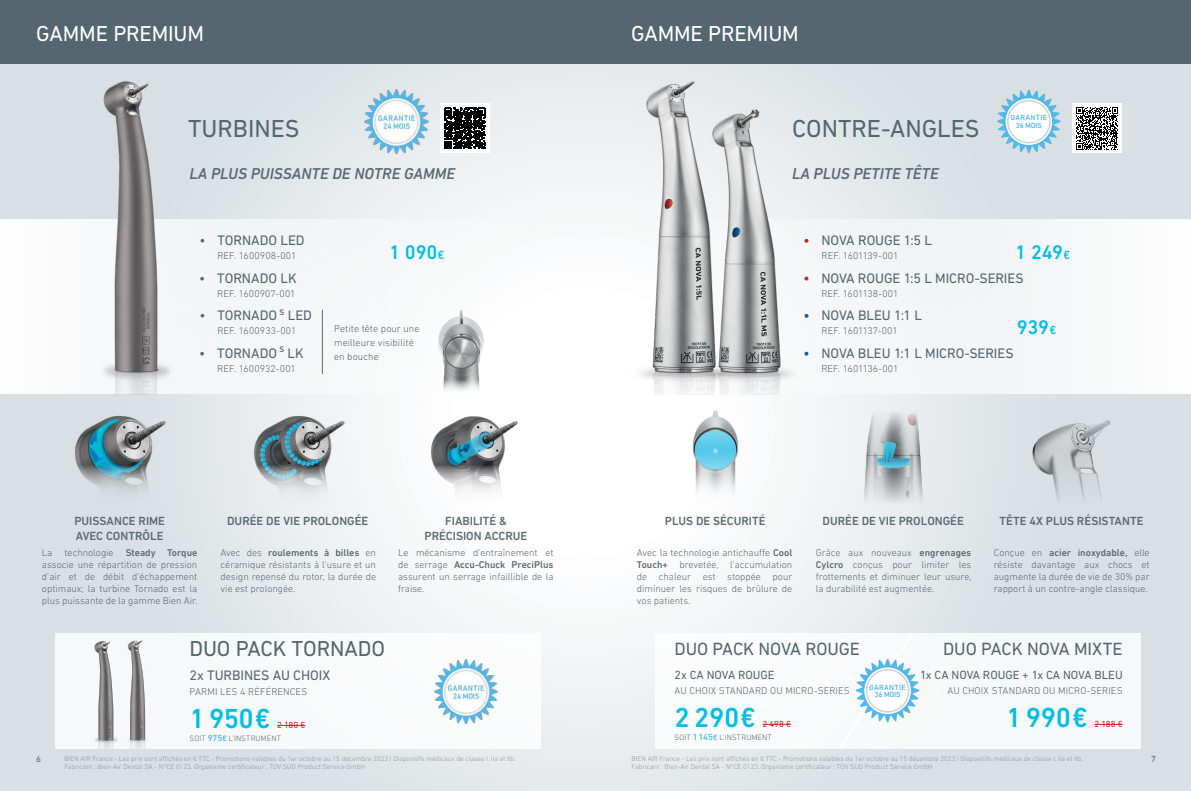
<style>
.page{position:relative;width:1191px;height:791px;background:#fff}
.page>*{position:absolute;margin:0;border:0;box-sizing:border-box;transform-origin:0 0}
.t1{font:500 28px "DIN Next LT Pro";letter-spacing:-.015em;color:#00bee3}
.t2{font:25px "DIN Next LT Pro";color:#546670}
.t3{font:22px "DIN Next LT Pro";letter-spacing:-.01em;color:#fff}
.t4{font:22px "DIN Next LT Pro";letter-spacing:-.005em;color:#546670}
.t5{font:500 20px "DIN Next LT Pro";letter-spacing:-.015em;color:#00bee3}
.t6{font:18px "DIN Next LT Pro";letter-spacing:-.005em;color:#546670}
.t7{font:italic 500 16px "DIN Next LT Pro";color:#5b6970}
.t8{font:14px "DIN Next LT Pro";letter-spacing:-.005em;color:#546670}
.t9{font:500 12px/14.4px "DIN Next LT Pro";color:#5b6970}
.t10{font:12px "DIN Next LT Pro";letter-spacing:-.005em;color:#546670}
.t11{font:300 10px/12px "DIN Next LT Pro";color:#5b6970;text-align:justify}
.t12{font:300 10px/14px "DIN Next LT Pro";letter-spacing:.01em;color:#546670}
.t13{font:300 10px "DIN Next LT Pro";letter-spacing:-.01em;color:#546670}
.t14{font:9px "DIN Next LT Pro";letter-spacing:-.01em;color:#d2232a}
.t15{font:9px "DIN Next LT Pro";color:#546670}
.t16{font:300 8px "DIN Next LT Pro";letter-spacing:.015em;color:#5b6970}
.t17{font:500 7.6px/7.9px "DIN Next LT Pro";letter-spacing:.04em;color:#53b7e8;text-align:center}
.t18{font:300 7px/8.4px "DIN Next LT Pro";color:#8f999d}
.s1{font-size:12px}
.s2{font-weight:500}
.s3{font-weight:500;font-size:9px;color:#54bae3}
.s4{font-weight:500;color:#54bae3}
</style>
<div class="page">
<img style="left:0;top:63px;width:1191px;height:728px">
<div style="left:0;top:0;width:1191px;height:63px;background:#54666f"></div>
<div style="left:0;top:220px;width:595px;height:174px;background:#f7f9f9"></div>
<div style="left:595px;top:220px;width:596px;height:174px;background:#f5f6f7"></div>
<img style="left:64px;top:63px;width:112px;height:328px">
<img style="left:625px;top:63px;width:118px;height:327px">
<img style="left:689px;top:83px;width:118px;height:311px">
<div style="left:656px;top:633px;width:485px;height:115px;background:#f8f9f9"></div>
<svg style="left:762px;top:724px;width:29px;height:1px"></svg>
<svg style="left:1094px;top:724px;width:28px;height:1px"></svg>
<svg style="left:837px;top:631px;width:82px;height:120px"></svg>
<img style="left:364px;top:89px;width:64px;height:64px">
<div style="left:440px;top:103px;width:49px;height:50px;background:#fff"></div>
<svg style="left:444px;top:108px;width:41px;height:41px;background:#262626"></svg>
<svg style="left:997px;top:89px;width:63px;height:64px"></svg>
<div style="left:1072px;top:103px;width:50px;height:50px;background:#fff"></div>
<svg style="left:1076px;top:107px;width:42px;height:43px"></svg>
<div style="left:55px;top:633px;width:485px;height:116px;background:#fff"></div>
<svg style="left:277px;top:725px;width:28px;height:1px"></svg>
<img style="left:93px;top:640px;width:56px;height:109px">
<img style="left:434px;top:659px;width:64px;height:64px">
<svg style="left:804px;top:239px;width:4px;height:4px"></svg>
<svg style="left:804px;top:277px;width:4px;height:3px"></svg>
<svg style="left:804px;top:314px;width:4px;height:4px"></svg>
<svg style="left:804px;top:352px;width:4px;height:3px"></svg>
<hr style="left:322px;top:310px;width:1px;height:64px;background:#5b6970">
<img style="left:438px;top:310px;width:46px;height:80px">
<img style="left:44px;top:391px;width:140px;height:139px">
<img style="left:220px;top:394px;width:144px;height:136px">
<img style="left:395px;top:394px;width:137px;height:136px">
<img style="left:851px;top:410px;width:83px;height:94px">
<img style="left:1031px;top:419px;width:80px;height:85px">
<img style="left:691px;top:407px;width:48px;height:97px">
<h3 class="t3" style="left:36px;top:21px;width:169px">GAMME PREMIUM</h3>
<h3 class="t3" style="left:631px;top:21px;width:169px">GAMME PREMIUM</h3>
<h3 class="t3" style="left:631px;top:21px;width:99px">PRODUITS</h3>
<h2 class="t2" style="left:188px;top:114px;width:113px">TURBINES</h2>
<h2 class="t2" style="left:792px;top:114px;width:189px">CONTRE-ANGLES</h2>
<h3 class="t7" style="left:189px;top:164px;width:267px">LA PLUS PUISSANTE DE NOTRE GAMME</h3>
<h3 class="t7" style="left:792px;top:164px;width:148px">LA PLUS PETITE TÊTE</h3>
<p class="t17" style="left:1010px;top:114px;width:38px">GARANTIE<br>36 MOIS</p>
<h3 class="t8" style="left:199px;top:232px;width:107px">• TORNADO LED</h3>
<p class="t12" style="left:217px;top:249px;width:81px">REF. 1600908-001</p>
<h3 class="t5" style="left:389px;top:241px;width:57px">1 090<span class="s1">€</span></h3>
<h3 class="t8" style="left:199px;top:270px;width:99px">• TORNADO LK</h3>
<p class="t12" style="left:217px;top:286px;width:80px">REF. 1600907-001</p>
<h3 class="t8" style="left:199px;top:307px;width:114px">• TORNADO <sup>S</sup> LED</h3>
<p class="t12" style="left:217px;top:324px;width:80px">REF. 1600933-001</p>
<h3 class="t8" style="left:199px;top:345px;width:106px">• TORNADO <sup>S</sup> LK</h3>
<p class="t12" style="left:217px;top:361px;width:80px">REF. 1600932-001</p>
<p class="t12" style="left:334px;top:321px;width:87px">Petite tête pour une meilleure visibilité en bouche</p>
<h3 class="t8" style="left:803px;top:232px;width:130px">• NOVA ROUGE 1:5 L</h3>
<p class="t12" style="left:821px;top:249px;width:78px">REF. 1601139-001</p>
<h3 class="t5" style="left:1015px;top:241px;width:56px">1 249<span class="s1">€</span></h3>
<h3 class="t8" style="left:803px;top:270px;width:222px">• NOVA ROUGE 1:5 L MICRO-SERIES</h3>
<p class="t12" style="left:821px;top:286px;width:79px">REF. 1601138-001</p>
<h3 class="t8" style="left:803px;top:307px;width:120px">• NOVA BLEU 1:1 L</h3>
<p class="t13" style="left:821px;top:325px;width:78px">REF. 1601137-001</p>
<h3 class="t5" style="left:1016px;top:316px;width:41px">939<span class="s1">€</span></h3>
<h3 class="t8" style="left:803px;top:345px;width:212px">• NOVA BLEU 1:1 L MICRO-SERIES</h3>
<p class="t12" style="left:821px;top:361px;width:79px">REF. 1601136-001</p>
<p class="t9" style="left:74px;top:514px;width:92px">PUISSANCE RIME<br>AVEC CONTRÔLE</p>
<p class="t9" style="left:227px;top:514px;width:143px">DURÉE DE VIE PROLONGÉE</p>
<p class="t9" style="left:424px;top:514px;width:104px;text-align:center">FIABILITÉ &amp;<br>PRÉCISION ACCRUE</p>
<p class="t9" style="left:665px;top:513px;width:102px">PLUS DE SÉCURITÉ</p>
<p class="t9" style="left:822px;top:513px;width:143px">DURÉE DE VIE PROLONGÉE</p>
<p class="t9" style="left:999px;top:514px;width:146px">TÊTE 4X PLUS RÉSISTANTE</p>
<p class="t11" style="left:816px;top:547px;width:157px">Grâce aux nouveaux <span class="s2">engrenages Cylcro</span> conçus pour limiter les frottements et diminuer leur usure, la durabilité est augmentée.</p>
<p class="t11" style="left:221px;top:547px;width:157px">Avec des <span class="s2">roulements à billes</span> en céramique résistants à l’usure et un design repensé du rotor, la durée de vie est prolongée.</p>
<p class="t11" style="left:637px;top:547px;width:157px">Avec la technologie antichauffe <span class="s2">Cool Touch+</span> brevetée, l’accumulation de chaleur est stoppée pour diminuer les risques de brûlure de vos patients.</p>
<p class="t11" style="left:42px;top:547px;width:157px">La technologie <span class="s2">Steady Torque </span>associe une répartition de pression d’air et de débit d’échappement optimaux; la turbine Tornado est la plus puissante de la gamme Bien Air.</p>
<p class="t11" style="left:993px;top:547px;width:157px">Conçue en <span class="s2">acier inoxydable,</span> elle résiste davantage aux chocs et augmente la durée de vie de 30% par rapport à un contre-angle classique.</p>
<p class="t11" style="left:398px;top:547px;width:157px">Le mécanisme d’entraînement et de serrage <span class="s2">Accu-Chuck PreciPlus </span>assurent un serrage infaillible de la fraise.</p>
<h3 class="t4" style="left:189px;top:636px;width:197px">DUO PACK TORNADO</h3>
<h3 class="t8" style="left:189px;top:668px;width:142px">2x TURBINES AU CHOIX</h3>
<p class="t12" style="left:189px;top:684px;width:119px">PARMI LES 4 RÉFÉRENCES</p>
<h1 class="t1" style="left:189px;top:703px;width:83px">1 950€</h1>
<p class="t14" style="left:277px;top:720px;width:30px">2 180 €</p>
<p class="t16" style="left:189px;top:734px;width:93px">SOIT <span class="s3">975</span><span class="s4">€</span> L’INSTRUMENT</p>
<h3 class="t6" style="left:674px;top:639px;width:187px">DUO PACK NOVA ROUGE</h3>
<p class="t10" style="left:674px;top:668px;width:102px">2x CA NOVA ROUGE</p>
<p class="t12" style="left:674px;top:683px;width:177px">AU CHOIX STANDARD OU MICRO-SERIES</p>
<h1 class="t1" style="left:674px;top:701px;width:83px">2 290€</h1>
<p class="t14" style="left:762px;top:719px;width:30px">2 498 €</p>
<p class="t16" style="left:674px;top:733px;width:99px">SOIT <span class="s3">1145</span><span class="s4">€</span> L’INSTRUMENT</p>
<p class="t17" style="left:869px;top:683px;width:38px">GARANTIE<br>36 MOIS</p>
<h3 class="t6" style="left:943px;top:639px;width:181px">DUO PACK NOVA MIXTE</h3>
<p class="t10" style="left:920px;top:668px;width:204px">1x CA NOVA ROUGE + 1x CA NOVA BLEU</p>
<p class="t12" style="left:947px;top:683px;width:177px">AU CHOIX STANDARD OU MICRO-SERIES</p>
<h1 class="t1" style="left:1006px;top:702px;width:83px">1 990€</h1>
<p class="t14" style="left:1094px;top:719px;width:30px">2 188 €</p>
<p class="t15" style="left:36px;top:753px;width:6px">6</p>
<p class="t15" style="left:1151px;top:753px;width:6px">7</p>
<p class="t18" style="left:64px;top:754px;width:453px">BIEN AIR France - Les prix sont affichés en € TTC - Promotions valables du 1er octobre au 15 décembre 2023 | Dispositifs médicaux de classe I, IIa et IIb.<br>Fabricant : Bien-Air Dental SA - N°CE 0123. Organisme certificateur : TÜV SUD Product Service GmbH</p>
<p class="t18" style="left:631px;top:754px;width:453px">BIEN AIR France - Les prix sont affichés en € TTC - Promotions valables du 1er octobre au 15 décembre 2023 | Dispositifs médicaux de classe I, IIa et IIb.<br>Fabricant : Bien-Air Dental SA - N°CE 0123. Organisme certificateur : TÜV SUD Product Service GmbH</p>
</div>
